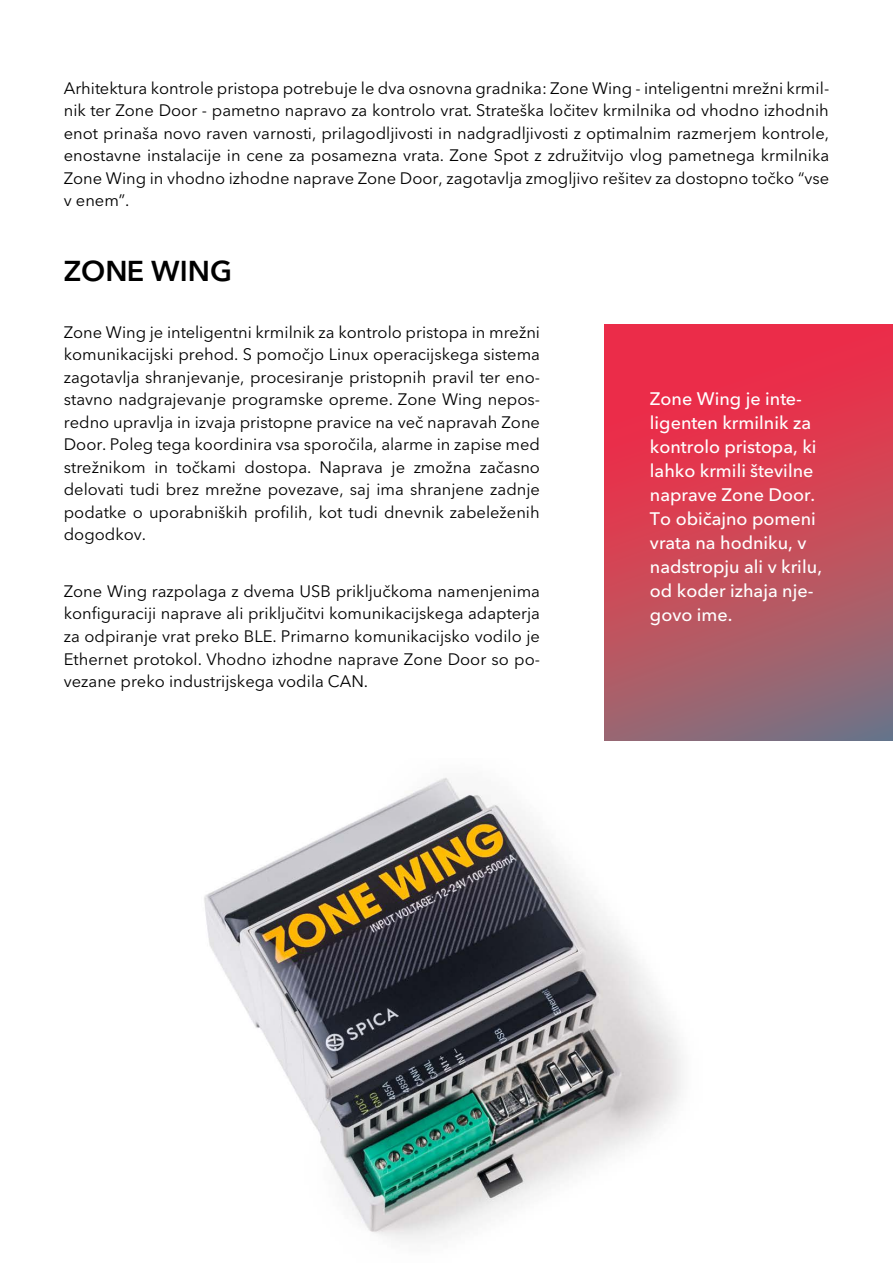
<style>
.page{position:relative;width:893px;height:1263px;background:#fff}
.page>*{position:absolute;margin:0;border:0;box-sizing:border-box;transform-origin:0 0}
.t1{font:600 28.5px "Avenir Next LT Pro";color:#000}
.t2{font:500 18px/24px "Avenir Next LT Pro";color:#fff}
.t3{font:16.5px/22.5px "Avenir Next LT Pro";color:#000;text-align:justify}
</style>
<div class="page">
<img style="left:204px;top:777px;width:477px;height:463px">
<svg style="left:605px;top:324px;width:288px;height:416px;background:#c6495b"></svg>
<p class="t3" style="left:64px;top:76px;width:767px">Arhitektura kontrole pristopa potrebuje le dva osnovna gradnika: Zone Wing - inteligentni mrežni krmil&shy;nik ter Zone Door - pametno napravo za kontrolo vrat. Strateška ločitev krmilnika od vhodno izhodnih enot prinaša novo raven varnosti, prilagodljivosti in nadgradljivosti z optimalnim razmerjem kontrole, enostavne instalacije in cene za posamezna vrata. Zone Spot z združitvijo vlog pametnega krmilnika Zone Wing in vhodno izhodne naprave Zone Door, zagotavlja zmogljivo rešitev za dostopno točko “vse v enem”.</p>
<h1 class="t1" style="left:64px;top:247px;width:170px">ZONE WING</h1>
<p class="t3" style="left:64px;top:320px;width:478px">Zone Wing je inteligentni krmilnik za kontrolo pristopa in mrežni komunikacijski prehod. S pomočjo Linux operacijskega sistema zagotavlja shranjevanje, procesiranje pristopnih pravil ter eno&shy;stavno nadgrajevanje programske opreme. Zone Wing nepos&shy;redno upravlja in izvaja pristopne pravice na več napravah Zone Door. Poleg tega koordinira vsa sporočila, alarme in zapise med strežnikom in točkami dostopa. Naprava je zmožna začasno delovati tudi brez mrežne povezave, saj ima shranjene zadnje podatke o uporabniških profilih, kot tudi dnevnik zabeleženih dogodkov.</p>
<p class="t3" style="left:64px;top:579px;width:478px">Zone Wing razpolaga z dvema USB priključkoma namenjenima konfiguraciji naprave ali priključitvi komunikacijskega adapterja za odpiranje vrat preko BLE. Primarno komunikacijsko vodilo je Ethernet protokol. Vhodno izhodne naprave Zone Door so po&shy;vezane preko industrijskega vodila CAN.</p>
<p class="t2" style="left:650px;top:386px;width:174px">Zone Wing je inte&shy;ligenten krmilnik za kontrolo pristopa, ki lahko krmili številne naprave Zone Door.<br>To običajno pomeni vrata na hodniku, v nadstropju ali v krilu, od koder izhaja nje&shy;govo ime.</p>
</div>
